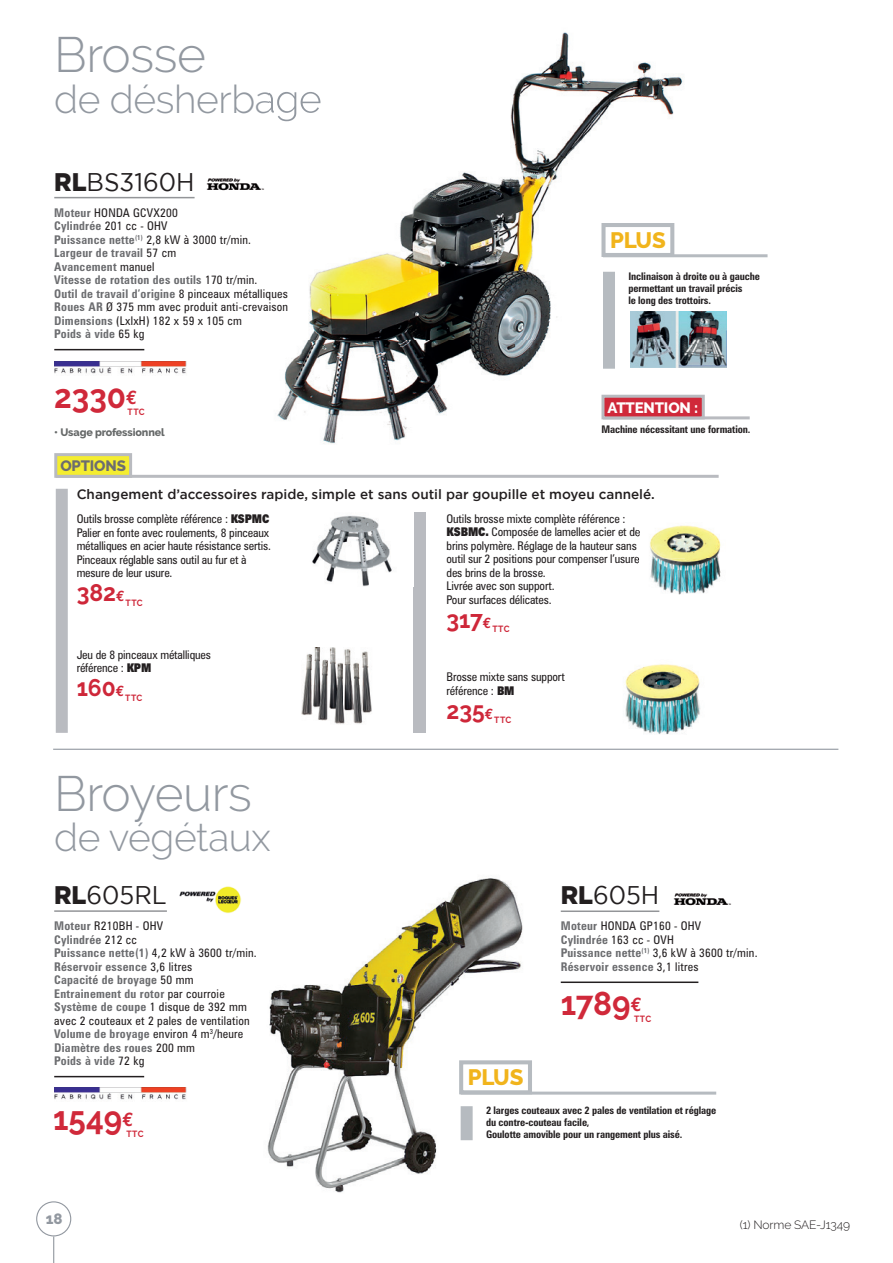
<style>
.page{position:relative;width:893px;height:1263px;background:#fff}
.page>*{position:absolute;margin:0;border:0;box-sizing:border-box;transform-origin:0 0}
.t1{font:300 49.5px "Raleway";letter-spacing:-.01em;color:#9298a0}
.t2{font:300 39px "Raleway";letter-spacing:-.01em;color:#9298a0}
.t3{font:700 33px "Raleway";color:#d0293a;scale:.95 1}
.t4{font:25.5px "Gotham";color:#231f20;scale:.95 1}
.t5{font:700 24px "Raleway";color:#ce2739;scale:.95 1}
.t6{font:800 22.35px "Raleway";letter-spacing:-.01em;color:#f1b41c}
.t7{font:800 15px "Raleway";letter-spacing:-.01em;color:#fff}
.t8{font:800 15px "Raleway";letter-spacing:-.01em;color:#6c6d70}
.t9{font:800 15px "Raleway";color:#9298a0}
.t10{font:500 13.5px "Gotham";color:#231f20}
.t11{font:condensed 12px/13.5px "Zurich BT";letter-spacing:-.01em;color:#231f20}
.t12{font:condensed 12px/13.5px "Zurich BT";letter-spacing:.02em;color:#231f20}
.t13{font:700 condensed 12px/13.5px "Zurich BT";letter-spacing:.02em;color:#6c6d70}
.t14{font:300 12px "Raleway";letter-spacing:-.01em;color:#231f20}
.t15{font:800 10.65px "Raleway";letter-spacing:-.01em;color:#666969}
.t16{font:700 condensed 10.5px/12px "Zurich BT";letter-spacing:-.01em;color:#231f20}
.t17{font:700 9px "Raleway";letter-spacing:.045em;color:#d0293a;scale:.95 1}
.s1{font-weight:900}
.s2{font-weight:700;color:#6c6d70}
.s3{font-family:"Euro Mono";font-size:19.5px}
.s4{font-weight:900;font-stretch:normal}
.s5{font-family:"Euro Mono";font-size:15px}
.s6{font-weight:400;color:#231f20}
</style>
<div class="page">
<div style="left:36px;top:1201px;width:35px;height:35px;border:1px solid #9298a0;border-radius:50%"></div>
<svg style="left:53px;top:1236px;width:1px;height:27px"></svg>
<img style="left:277px;top:32px;width:408px;height:412px">
<img style="left:269px;top:84px;width:51px;height:37px">
<hr style="left:54px;top:197px;width:141px;height:1px;background:#939598">
<hr style="left:54px;top:349px;width:90px;height:1px;background:#231f20">
<img style="left:54px;top:361px;width:133px;height:13px">
<div style="left:56px;top:489px;width:12px;height:244px;background:#b9bbc0"></div>
<div style="left:413px;top:512px;width:12px;height:221px;background:#b9bbc0"></div>
<hr style="left:56px;top:475px;width:663px;height:3px;background:#b9bbc0">
<div style="left:54px;top:453px;width:78px;height:25px;background:#f4ed2f;border:3px solid #b9bbc0"></div>
<img style="left:312px;top:515px;width:80px;height:72px">
<img style="left:301px;top:647px;width:71px;height:77px">
<img style="left:650px;top:525px;width:71px;height:69px">
<svg style="left:638px;top:530px;width:2px;height:7px"></svg>
<img style="left:625px;top:664px;width:76px;height:71px">
<hr style="left:603px;top:416px;width:147px;height:3px;background:#b9bbc0">
<div style="left:601px;top:395px;width:104px;height:24px;background:#d0293a;border:3px solid #b9bbc0"></div>
<hr style="left:53px;top:749px;width:785px;height:1px;background:#9298a0">
<img style="left:227px;top:878px;width:300px;height:315px">
<img style="left:54px;top:1087px;width:133px;height:13px">
<hr style="left:561px;top:910px;width:98px;height:2px;background:#939598">
<hr style="left:561px;top:981px;width:137px;height:2px;background:#231f20">
<hr style="left:54px;top:910px;width:113px;height:2px;background:#939598">
<hr style="left:54px;top:1076px;width:90px;height:1px;background:#231f20">
<img style="left:179px;top:886px;width:63px;height:27px">
<img style="left:206px;top:178px;width:58px;height:13px">
<img style="left:673px;top:893px;width:58px;height:13px">
<img style="left:630px;top:311px;width:96px;height:57px">
<div style="left:603px;top:272px;width:12px;height:97px;background:#b6bbc0"></div>
<hr style="left:603px;top:254px;width:164px;height:3px;background:#b6bbc0">
<div style="left:601px;top:223px;width:73px;height:34px;border:4px solid #b6bbc0"></div>
<div style="left:461px;top:1106px;width:12px;height:34px;background:#b6bbc0"></div>
<hr style="left:461px;top:1091px;width:255px;height:3px;background:#b6bbc0">
<div style="left:459px;top:1060px;width:73px;height:34px;border:4px solid #b6bbc0"></div>
<h1 class="t1" style="left:54px;top:26px;width:153px">Brosse</h1>
<h2 class="t2" style="left:54px;top:76px;width:269px">de désherbage</h2>
<h3 class="t4" style="left:54px;top:165px;width:149px"><span class="s1">RL</span>BS3160H</h3>
<p class="t12" style="left:54px;top:206px;width:235px"><span class="s2">Moteur</span> HONDA GCVX200<br><span class="s2">Cylindrée</span> 201 cc - OHV<br><span class="s2">Puissance nette</span><sup>(1)</sup> 2,8 kW à 3000 tr/min.<br><span class="s2">Largeur de travail</span> 57 cm<br><span class="s2">Avancement</span> manuel<br><span class="s2">Vitesse de rotation des outils</span> 170 tr/min.<br><span class="s2">Outil de travail d’origine</span> 8 pinceaux métalliques<br><span class="s2">Roues AR</span> Ø 375 mm avec produit anti-crevaison<br><span class="s2">Dimensions</span> (LxlxH) 182 x 59 x 105 cm<br><span class="s2">Poids à vide</span> 65 kg</p>
<h3 class="t3" style="left:54px;top:378px;width:89px">2330<span class="s3">E</span></h3>
<p class="t17" style="left:128px;top:406px;width:20px">TTC</p>
<p class="t15" style="left:54px;top:426px;width:112px">• Usage professionnel</p>
<p class="t8" style="left:60px;top:458px;width:67px">OPTIONS</p>
<h3 class="t6" style="left:610px;top:227px;width:57px">PLUS</h3>
<p class="t16" style="left:628px;top:270px;width:133px">Inclinaison à droite ou à gauche permettant un travail précis<br>le long des trottoirs.</p>
<p class="t7" style="left:608px;top:399px;width:92px">ATTENTION :</p>
<p class="t16" style="left:601px;top:424px;width:150px">Machine nécessitant une formation.</p>
<p class="t10" style="left:77px;top:485px;width:580px">Changement d’accessoires rapide, simple et sans outil par goupille et moyeu cannelé.</p>
<p class="t11" style="left:77px;top:512px;width:196px">Outils brosse complète référence : <span class="s4">KSPMC </span>Palier en fonte avec roulements, 8 pinceaux métalliques en acier haute résistance sertis.<br>Pinceaux réglable sans outil au fur et à mesure de leur usure.</p>
<h3 class="t5" style="left:77px;top:579px;width:71px">382<span class="s5">E</span><sub>TTC</sub></h3>
<p class="t11" style="left:446px;top:512px;width:195px">Outils brosse mixte complète référence :<br><span class="s4">KSBMC.</span> Composée de lamelles acier et de brins polymère. Réglage de la hauteur sans outil sur 2 positions pour compenser l’usure des brins de la brosse.<br>Livrée avec son support.<br>Pour surfaces délicates.</p>
<h3 class="t5" style="left:446px;top:606px;width:68px">317<span class="s5">E</span><sub>TTC</sub></h3>
<p class="t11" style="left:77px;top:647px;width:136px">Jeu de 8 pinceaux métalliques référence : <span class="s4">KPM</span></p>
<h3 class="t5" style="left:77px;top:674px;width:71px">160<span class="s5">E</span><sub>TTC</sub></h3>
<h1 class="t1" style="left:54px;top:764px;width:199px">Broyeurs</h1>
<h2 class="t2" style="left:54px;top:815px;width:218px">de végétaux</h2>
<h3 class="t4" style="left:54px;top:879px;width:120px"><span class="s1">RL</span>605RL</h3>
<p class="t13" style="left:54px;top:919px;width:204px">Moteur <span class="s6">R210BH - OHV<br></span>Cylindrée <span class="s6">212 cc<br></span>Puissance nette(1) <span class="s6">4,2 kW à 3600 tr/min.<br></span>Réservoir essence <span class="s6">3,6 litres<br></span>Capacité de broyage <span class="s6">50 mm<br></span>Entrainement du rotor <span class="s6">par courroie<br></span>Système de coupe <span class="s6">1 disque de 392 mm avec 2 couteaux et 2 pales de ventilation<br></span>Volume de broyage <span class="s6">environ 4 m</span><sup>3</sup><span class="s6">/heure<br></span>Diamètre des roues <span class="s6">200 mm<br></span>Poids à vide <span class="s6">72 kg</span></p>
<h3 class="t3" style="left:53px;top:1100px;width:86px">1549<span class="s3">E</span></h3>
<p class="t17" style="left:127px;top:1129px;width:20px">TTC</p>
<p class="t9" style="left:46px;top:1210px;width:18px">18</p>
<p class="t11" style="left:446px;top:670px;width:120px">Brosse mixte sans support référence : <span class="s4">BM</span></p>
<h3 class="t5" style="left:446px;top:697px;width:70px">235<span class="s5">E</span><sub>TTC</sub></h3>
<h3 class="t4" style="left:561px;top:879px;width:105px"><span class="s1">RL</span>605H</h3>
<p class="t12" style="left:561px;top:919px;width:198px"><span class="s2">Moteur</span> HONDA GP160 - OHV<br><span class="s2">Cylindrée</span> 163 cc - OVH<br><span class="s2">Puissance nette</span><sup>(1)</sup> 3,6 kW à 3600 tr/min.<br><span class="s2">Réservoir essence</span> 3,1 litres</p>
<h3 class="t6" style="left:468px;top:1065px;width:57px">PLUS</h3>
<h3 class="t3" style="left:561px;top:985px;width:87px">1789<span class="s3">E</span></h3>
<p class="t17" style="left:634px;top:1014px;width:20px">TTC</p>
<p class="t16" style="left:486px;top:1104px;width:232px">2 larges couteaux avec 2 pales de ventilation et réglage du contre-couteau facile,<br>Goulotte amovible pour un rangement plus aisé.</p>
<p class="t14" style="left:740px;top:1217px;width:112px">(1) Norme SAE-J1349</p>
</div>
